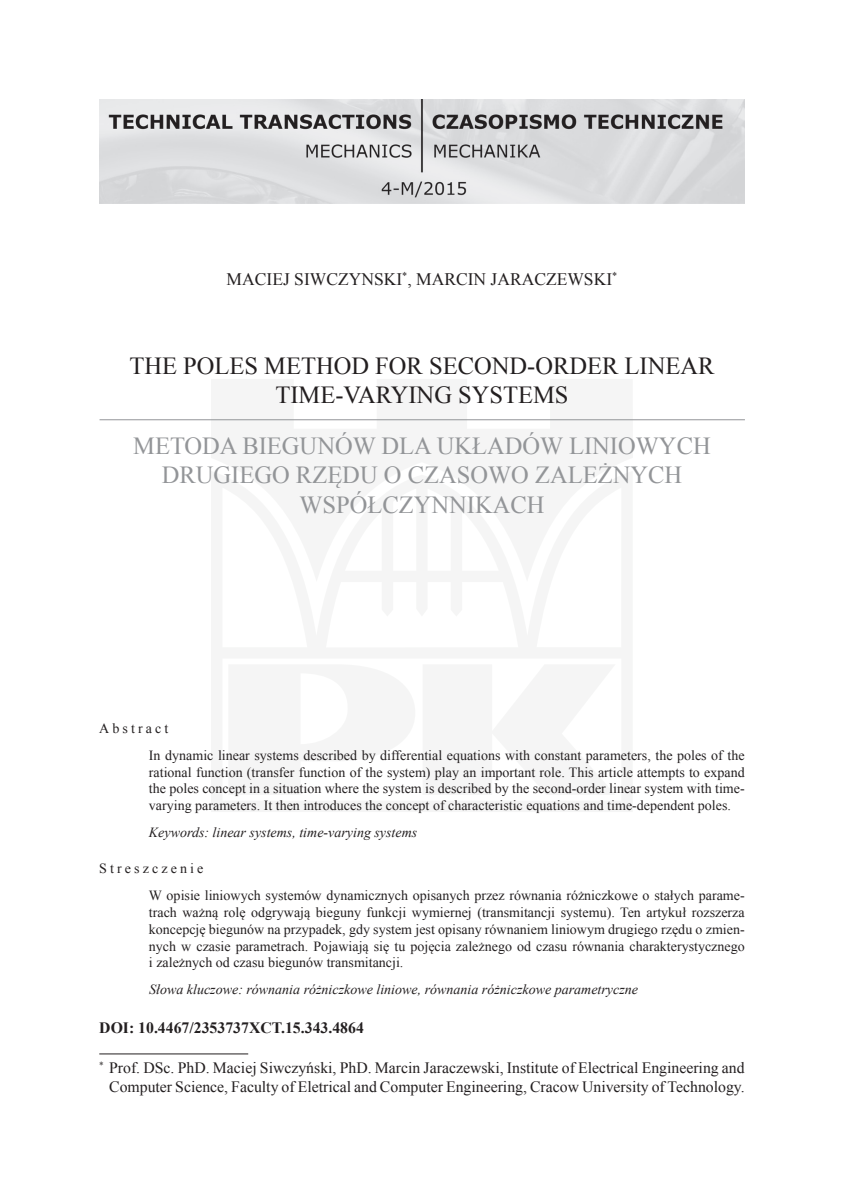
<style>
.page{position:relative;width:844px;height:1191px;background:#fff}
.page>*{position:absolute;margin:0;border:0;box-sizing:border-box;transform-origin:0 0}
.t1{font:24.5px/29.4px "Times New Roman";color:#939598;text-align:center}
.t2{font:24.5px/29.4px "Times New Roman";color:#231f20;text-align:center}
.t3{font:17.5px "Times New Roman";color:#231f20}
.t4{font:15.75px/18.9px "Times New Roman";color:#231f20;text-align:right}
.t5{font:700 15.75px "Times New Roman";color:#231f20}
.t6{font:14px/16.8px "Times New Roman";color:#231f20}
.t7{font:italic 14px "Times New Roman";color:#231f20}
</style>
<div class="page">
<hr style="left:99px;top:419px;width:645px;height:1px;background:#939598">
<img style="left:99px;top:99px;width:645px;height:105px">
<hr style="left:99px;top:1053px;width:149px;height:1px;background:#231f20">
<p class="t3" style="left:226px;top:267px;width:392px">MACIEJ SIWCZYNSKI<sup>*</sup>, MARCIN JARACZEWSKI<sup>*</sup></p>
<h1 class="t2" style="left:129px;top:351px;width:586px">THE POLES METHOD FOR SECOND-ORDER LINEAR<br>TIME-VARYING SYSTEMS</h1>
<h1 class="t1" style="left:133px;top:430px;width:579px">METODA BIEGUNÓW DLA UKŁADÓW LINIOWYCH<br>DRUGIEGO RZĘDU O CZASOWO ZALEŻNYCH<br>WSPÓŁCZYNNIKACH</h1>
<p class="t6" style="left:149px;top:714px;width:597px;line-height:26.8px;text-indent:-50px">Abstract<br>In dynamic linear systems described by differential equations with constant parameters, the poles of the</p>
<p class="t6" style="left:149px;top:763px;width:597px;text-align:justify">rational function (transfer function of the system) play an important role. This article attempts to expand the poles concept in a situation where the system is described by the second-order linear system with time&shy;varying parameters. It then introduces the concept of characteristic equations and time-dependent poles.</p>
<p class="t7" style="left:149px;top:822px;width:270px">Keywords: linear systems, time-varying systems</p>
<p class="t6" style="left:149px;top:855px;width:597px;line-height:26.8px;text-indent:-50px">Streszczenie<br>W opisie liniowych systemów dynamicznych opisanych przez równania różniczkowe o stałych parame-</p>
<p class="t6" style="left:149px;top:903px;width:597px;text-align:justify">trach ważną rolę odgrywają bieguny funkcji wymiernej (transmitancji systemu). Ten artykuł rozszerza koncepcję biegunów na przypadek, gdy system jest opisany równaniem liniowym drugiego rzędu o zmien&shy;nych w czasie parametrach. Pojawiają się tu pojęcia zależnego od czasu równania charakterystycznego i zależnych od czasu biegunów transmitancji.</p>
<p class="t7" style="left:149px;top:979px;width:490px">Słowa kluczowe: równania różniczkowe liniowe, równania różniczkowe parametryczne</p>
<p class="t5" style="left:99px;top:1016px;width:266px">DOI: 10.4467/2353737XCT.15.343.4864</p>
<p class="t4" style="left:99px;top:1057px;width:646px"><sup>*</sup> Prof. DSc. PhD. Maciej Siwczyński, PhD. Marcin Jaraczewski, Institute of Electrical Engineering and<br>Computer Science, Faculty of Eletrical and Computer Engineering, Cracow University of Technology.</p>
</div>
